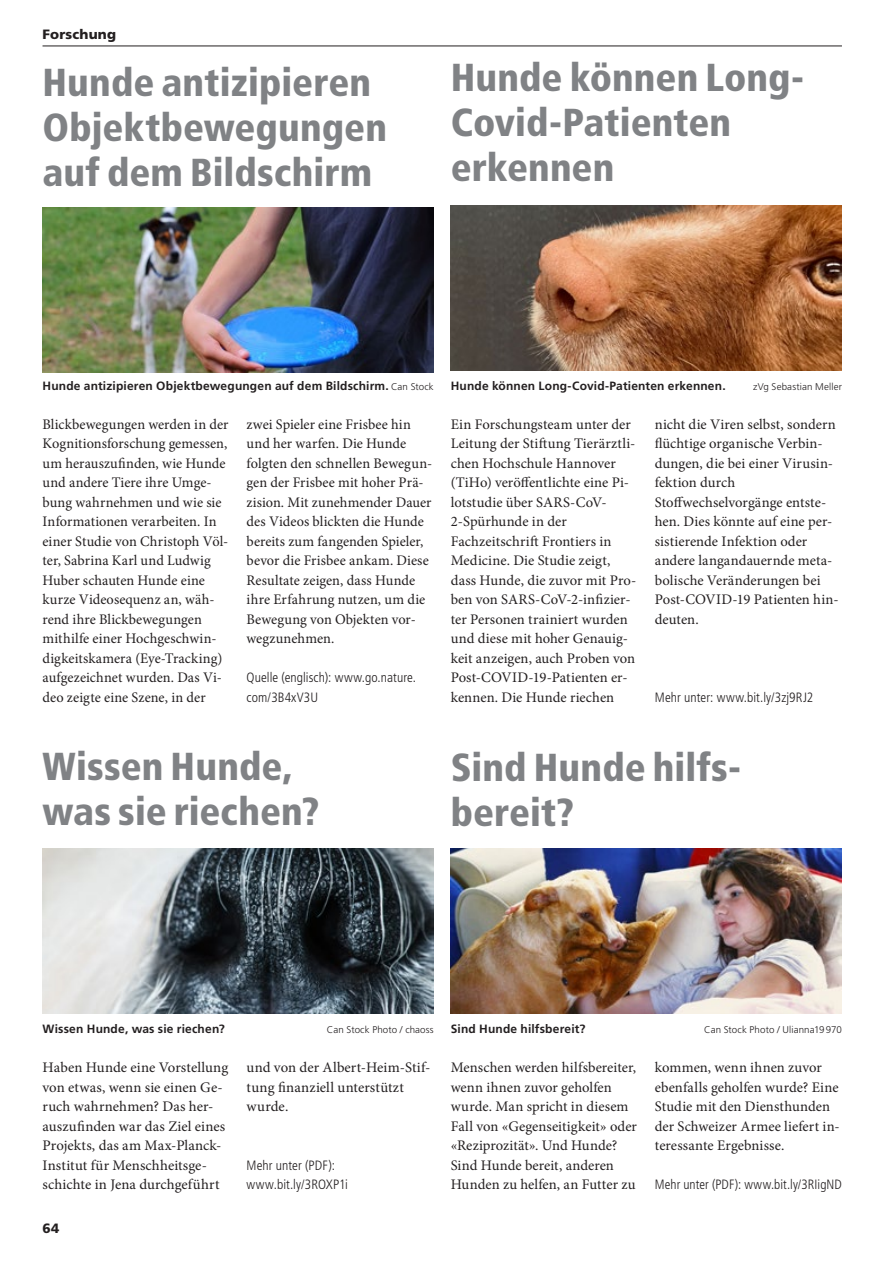
<style>
.page{position:relative;width:893px;height:1263px;background:#fff}
.page>*{position:absolute;margin:0;border:0;box-sizing:border-box;transform-origin:0 0}
.t1{font:900 condensed 39px/45px "Frutiger LT Std";color:#808285}
.t2{font:14.7px/19.5px "Minion Pro";letter-spacing:.005em;color:#231f20}
.t3{font:300 condensed 13.5px/19.5px "Frutiger LT Std";letter-spacing:.005em;color:#231f20}
.t4{font:900 13.5px "Frutiger LT Std";letter-spacing:.015em;color:#231f20}
.t5{font:700 12px "Frutiger LT Std";letter-spacing:.015em;color:#231f20}
.t6{font:300 9.75px "Frutiger LT Std";letter-spacing:.01em;color:#231f20}
.s1{font-weight:300;font-size:9.75px}
</style>
<div class="page">
<hr style="left:43px;top:46px;width:799px;height:1px;background:#231f20">
<hr style="left:38px;top:0;width:255px;height:1px;background:#f00">
<hr style="left:293px;top:0;width:256px;height:1px;background:#f00">
<hr style="left:549px;top:0;width:255px;height:1px;background:#f00">
<img style="left:43px;top:207px;width:391px;height:166px">
<img style="left:43px;top:848px;width:391px;height:166px">
<img style="left:451px;top:848px;width:391px;height:166px">
<img style="left:451px;top:206px;width:391px;height:164px">
<p class="t4" style="left:43px;top:26px;width:75px">Forschung</p>
<h1 class="t1" style="left:43px;top:60px;width:346px">Hunde antizipieren<br>Objektbewegungen auf dem Bildschirm</h1>
<h1 class="t1" style="left:451px;top:55px;width:355px">Hunde können Long-<br>Covid-Patienten erkennen</h1>
<p class="t5" style="left:43px;top:378px;width:393px">Hunde antizipieren Objektbewegungen auf dem Bildschirm. <span class="s1">Can Stock</span></p>
<p class="t2" style="left:43px;top:414px;width:188px">Blickbewegungen werden in der<br>Kognitionsforschung gemessen, um herauszufinden, wie Hunde und andere Tiere ihre Umge&shy;bung wahrnehmen und wie sie<br>Informationen verarbeiten. In einer Studie von Christoph Völ&shy;ter, Sabrina Karl und Ludwig<br>Huber schauten Hunde eine kurze Videosequenz an, wäh&shy;rend ihre Blickbewegungen mithilfe einer Hochgeschwin&shy;digkeitskamera (Eye-Tracking) aufgezeichnet wurden. Das Vi&shy;deo zeigte eine Szene, in der</p>
<p class="t2" style="left:247px;top:414px;width:187px">zwei Spieler eine Frisbee hin und her warfen. Die Hunde folgten den schnellen Bewegun&shy;gen der Frisbee mit hoher Prä&shy;zision. Mit zunehmender Dauer des Videos blickten die Hunde bereits zum fangenden Spieler, bevor die Frisbee ankam. Diese<br>Resultate zeigen, dass Hunde ihre Erfahrung nutzen, um die<br>Bewegung von Objekten vor&shy;wegzunehmen.</p>
<p class="t3" style="left:247px;top:668px;width:171px">Quelle (englisch): www.go.nature. com/3B4xV3U</p>
<p class="t5" style="left:451px;top:378px;width:276px">Hunde können Long-Covid-Patienten erkennen.</p>
<p class="t6" style="left:753px;top:381px;width:90px">zVg Sebastian Meller</p>
<p class="t2" style="left:451px;top:414px;width:187px">Ein Forschungsteam unter der<br>Leitung der Stiftung Tierärztli&shy;chen Hochschule Hannover (TiHo) veröffentlichte eine Pi&shy;lotstudie über SARS-CoV-<br>2-Spürhunde in der<br>Fachzeitschrift Frontiers in<br>Medicine. Die Studie zeigt, dass Hunde, die zuvor mit Pro&shy;ben von SARS-CoV-2-infizier&shy;ter Personen trainiert wurden und diese mit hoher Genauig&shy;keit anzeigen, auch Proben von<br>Post-COVID-19-Patienten er&shy;kennen. Die Hunde riechen</p>
<p class="t2" style="left:655px;top:414px;width:185px">nicht die Viren selbst, sondern flüchtige organische Verbin&shy;dungen, die bei einer Virusin&shy;fektion durch<br>Stoffwechselvorgänge entste&shy;hen. Dies könnte auf eine per&shy;sistierende Infektion oder andere langandauernde meta&shy;bolische Veränderungen bei<br>Post-COVID-19 Patienten hin&shy;deuten.</p>
<p class="t3" style="left:655px;top:687px;width:160px">Mehr unter: www.bit.ly/3zj9RJ2</p>
<h1 class="t1" style="left:43px;top:744px;width:278px">Wissen Hunde, was sie riechen?</h1>
<h1 class="t1" style="left:451px;top:744px;width:288px">Sind Hunde hilfs&shy;bereit?</h1>
<p class="t5" style="left:43px;top:1022px;width:184px">Wissen Hunde, was sie riechen?</p>
<p class="t6" style="left:327px;top:1024px;width:108px">Can Stock Photo / chaoss</p>
<p class="t5" style="left:451px;top:1022px;width:136px">Sind Hunde hilfsbereit?</p>
<p class="t6" style="left:704px;top:1024px;width:139px">Can Stock Photo / Ulianna19970</p>
<p class="t2" style="left:43px;top:1058px;width:187px">Haben Hunde eine Vorstellung von etwas, wenn sie einen Ge&shy;ruch wahrnehmen? Das her&shy;auszufinden war das Ziel eines<br>Projekts, das am Max-Planck-<br>Institut für Menschheitsge&shy;schichte in Jena durchgeführt</p>
<p class="t2" style="left:247px;top:1058px;width:185px">und von der Albert-Heim-Stif&shy;tung finanziell unterstützt wurde.</p>
<p class="t3" style="left:247px;top:1155px;width:103px">Mehr unter (PDF): www.bit.ly/3ROXP1i</p>
<p class="t4" style="left:43px;top:1220px;width:18px">64</p>
<p class="t2" style="left:451px;top:1058px;width:188px">Menschen werden hilfsbereiter, wenn ihnen zuvor geholfen wurde. Man spricht in diesem<br>Fall von «Gegenseitigkeit» oder «Reziprozität». Und Hunde?<br>Sind Hunde bereit, anderen<br>Hunden zu helfen, an Futter zu</p>
<p class="t2" style="left:655px;top:1058px;width:186px">kommen, wenn ihnen zuvor ebenfalls geholfen wurde? Eine<br>Studie mit den Diensthunden der Schweizer Armee liefert in&shy;teressante Ergebnisse.</p>
<p class="t3" style="left:655px;top:1175px;width:189px">Mehr unter (PDF): www.bit.ly/3RIigND</p>
</div>
